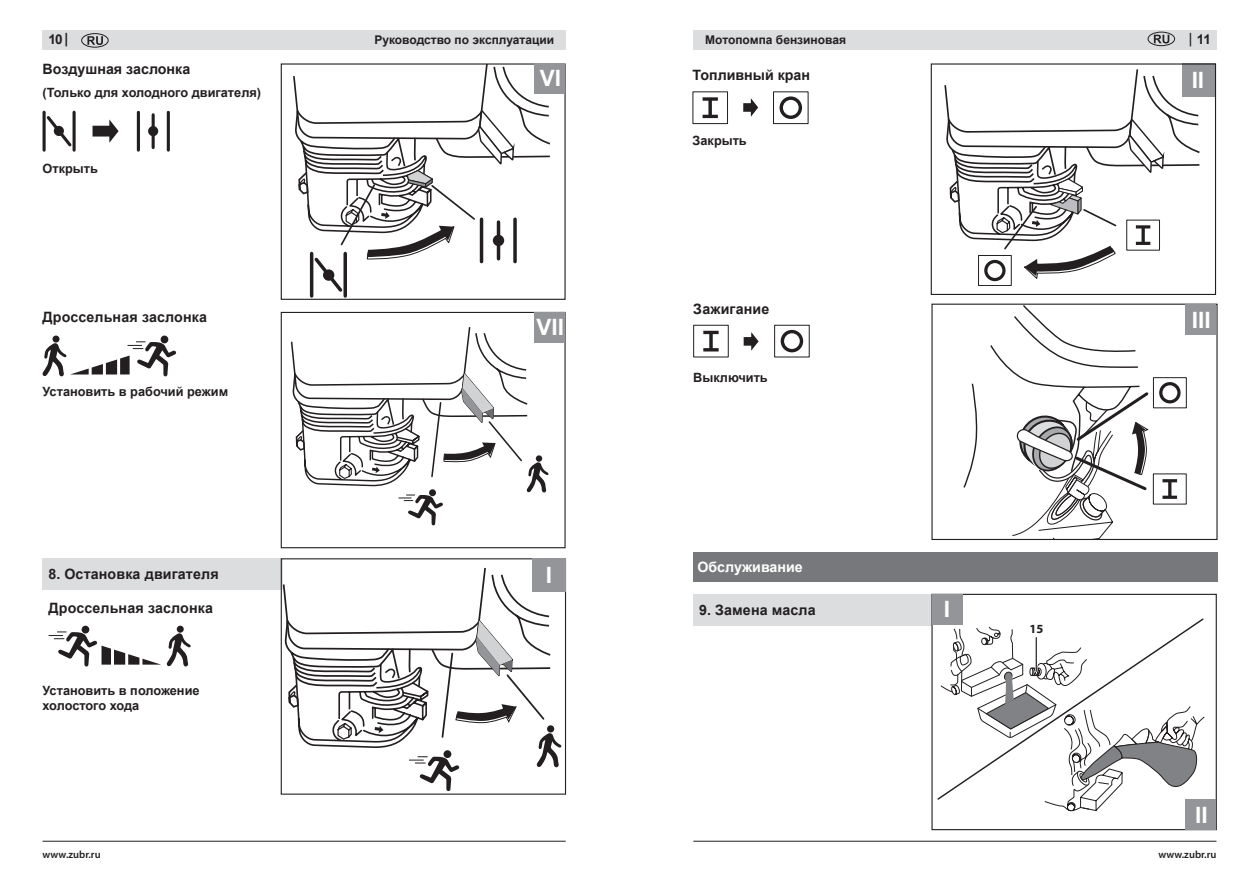
<style>
.page{position:relative;width:1259px;height:893px;background:#fff}
.page>*{position:absolute;margin:0;border:0;box-sizing:border-box;transform-origin:0 0}
.Таб_заголовок{font:700 22.5px "Arial";color:#fff}
.PosleSpis{font:700 14.25px "Arial";letter-spacing:.01em;color:#231f20}
.Таб_заголовок-2{font:700 14.25px "Arial";color:#fff}
.t1{font:700 13.5px "Arial";color:#231f20}
.PosleSpis_copy{font:700 12.75px/15px "Arial";color:#231f20}
.t2{font:700 12.45px "Myriad Pro";color:#231f20}
.t3{font:700 12px "Arial";color:#231f20}
.t4{font:600 10.5px "Myriad Pro";color:#231f20}
.s1{font-family:"Myriad Pro"}
.s2{font-family:"Myriad Pro";font-weight:600}
</style>
<div class="page">
<div style="left:693px;top:30px;width:523px;height:20px;background:#dcdddf"></div>
<div style="left:43px;top:30px;width:523px;height:20px;background:#dcdddf"></div>
<hr style="left:693px;top:841px;width:523px;height:1px;background:#231f20">
<hr style="left:43px;top:841px;width:523px;height:1px;background:#231f20">
<svg style="left:1153px;top:35px;width:16px;height:8px"></svg>
<div style="left:1147px;top:32px;width:28px;height:14px;border:1px solid #231f20;border-radius:50%"></div>
<svg style="left:87px;top:36px;width:16px;height:9px"></svg>
<div style="left:81px;top:33px;width:27px;height:15px;border:1px solid #231f20;border-radius:50%"></div>
<svg style="left:93px;top:119px;width:26px;height:24px"></svg>
<hr style="left:43px;top:112px;width:3px;height:38px;background:#231f20">
<hr style="left:73px;top:112px;width:3px;height:38px;background:#231f20">
<svg style="left:45px;top:113px;width:28px;height:36px"></svg>
<div style="left:54px;top:126px;width:10px;height:10px;background:#231f20;border-radius:50%"></div>
<hr style="left:137px;top:112px;width:3px;height:38px;background:#231f20">
<hr style="left:152px;top:115px;width:3px;height:33px;background:#231f20">
<hr style="left:167px;top:112px;width:3px;height:38px;background:#231f20">
<div style="left:148px;top:126px;width:10px;height:10px;background:#231f20;border-radius:50%"></div>
<hr style="left:310px;top:254px;width:3px;height:42px;background:#231f20">
<svg style="left:293px;top:65px;width:257px;height:230px"></svg>
<div style="left:323px;top:269px;width:11px;height:12px;background:#231f20;border-radius:50%"></div>
<svg style="left:513px;top:219px;width:4px;height:43px"></svg>
<hr style="left:497px;top:222px;width:3px;height:37px;background:#231f20">
<hr style="left:480px;top:219px;width:3px;height:43px;background:#231f20">
<div style="left:493px;top:235px;width:11px;height:11px;background:#231f20;border-radius:50%"></div>
<div style="left:281px;top:63px;width:284px;height:237px;border:1px solid #231f20"></div>
<div style="left:52px;top:336px;width:7px;height:7px;background:#231f20;border-radius:50%"></div>
<div style="left:161px;top:336px;width:7px;height:7px;background:#231f20;border-radius:50%"></div>
<svg style="left:42px;top:342px;width:134px;height:34px"></svg>
<svg style="left:291px;top:327px;width:257px;height:198px"></svg>
<div style="left:281px;top:312px;width:284px;height:236px;border:1px solid #231f20"></div>
<div style="left:43px;top:558px;width:240px;height:32px;background:#dcdddf"></div>
<div style="left:177px;top:626px;width:7px;height:7px;background:#231f20;border-radius:50%"></div>
<div style="left:82px;top:626px;width:7px;height:7px;background:#231f20;border-radius:50%"></div>
<svg style="left:49px;top:632px;width:142px;height:35px"></svg>
<svg style="left:283px;top:568px;width:278px;height:223px"></svg>
<div style="left:281px;top:558px;width:285px;height:237px;border:1px solid #231f20"></div>
<div style="left:535px;top:63px;width:30px;height:31px;background:#939598"></div>
<div style="left:535px;top:312px;width:30px;height:31px;background:#939598"></div>
<div style="left:532px;top:558px;width:33px;height:34px;background:#939598"></div>
<svg style="left:743px;top:332px;width:15px;height:19px"></svg>
<div style="left:774px;top:325px;width:35px;height:32px;border:1px solid #231f20"></div>
<svg style="left:780px;top:330px;width:23px;height:22px"></svg>
<svg style="left:703px;top:331px;width:15px;height:20px"></svg>
<div style="left:693px;top:325px;width:35px;height:32px;border:1px solid #231f20"></div>
<div style="left:1153px;top:377px;width:33px;height:31px;border:1px solid #231f20"></div>
<svg style="left:1159px;top:382px;width:21px;height:21px"></svg>
<svg style="left:1162px;top:479px;width:15px;height:20px"></svg>
<svg style="left:963px;top:306px;width:186px;height:232px"></svg>
<div style="left:931px;top:304px;width:286px;height:236px;border:1px solid #231f20"></div>
<div style="left:693px;top:552px;width:524px;height:30px;background:#76787b"></div>
<div style="left:693px;top:594px;width:238px;height:32px;background:#dcdddf"></div>
<svg style="left:1044px;top:801px;width:62px;height:10px"></svg>
<svg style="left:937px;top:618px;width:267px;height:183px"></svg>
<div style="left:931px;top:594px;width:285px;height:236px;border:1px solid #231f20"></div>
<div style="left:932px;top:595px;width:31px;height:30px;background:#939598"></div>
<div style="left:1185px;top:799px;width:31px;height:31px;background:#939598"></div>
<div style="left:1185px;top:304px;width:31px;height:31px;background:#939598"></div>
<div style="left:1181px;top:63px;width:34px;height:34px;background:#939598"></div>
<svg style="left:743px;top:98px;width:15px;height:19px"></svg>
<div style="left:773px;top:91px;width:35px;height:33px;border:1px solid #231f20"></div>
<svg style="left:779px;top:96px;width:23px;height:23px"></svg>
<svg style="left:702px;top:97px;width:16px;height:21px"></svg>
<div style="left:692px;top:91px;width:36px;height:33px;border:1px solid #231f20"></div>
<div style="left:978px;top:255px;width:33px;height:31px;border:1px solid #231f20"></div>
<svg style="left:944px;top:69px;width:255px;height:212px"></svg>
<div style="left:930px;top:63px;width:286px;height:232px;border:1px solid #231f20"></div>
<p class="t1" style="left:48px;top:30px;width:21px">10 <span class="s1">|</span></p>
<p class="t1" style="left:1189px;top:31px;width:24px"><span class="s2">|</span> 11</p>
<p class="PosleSpis" style="left:43px;top:59px;width:149px">Воздушная заслонка</p>
<p class="PosleSpis_copy" style="left:43px;top:85px;width:220px">(Только для холодного двигателя)</p>
<p class="t3" style="left:374px;top:32px;width:181px">Руководство по эксплуатации</p>
<p class="t3" style="left:705px;top:32px;width:142px">Мотопомпа бензиновая</p>
<p class="PosleSpis" style="left:692px;top:65px;width:119px">Топливный кран</p>
<p class="Таб_заголовок" style="left:539px;top:63px;width:23px">VI</p>
<p class="Таб_заголовок" style="left:1191px;top:65px;width:14px">II</p>
<p class="PosleSpis_copy" style="left:43px;top:161px;width:57px">Открыть</p>
<p class="PosleSpis" style="left:43px;top:308px;width:166px">Дроссельная заслонка</p>
<p class="PosleSpis_copy" style="left:43px;top:385px;width:187px">Установить в рабочий режим</p>
<p class="PosleSpis" style="left:49px;top:565px;width:172px">8. Остановка двигателя</p>
<p class="PosleSpis" style="left:49px;top:599px;width:166px">Дроссельная заслонка</p>
<p class="PosleSpis_copy" style="left:43px;top:684px;width:159px">Установить в положение холостого хода</p>
<p class="Таб_заголовок" style="left:536px;top:312px;width:29px">VII</p>
<p class="Таб_заголовок" style="left:546px;top:560px;width:8px">I</p>
<p class="PosleSpis_copy" style="left:692px;top:134px;width:56px">Закрыть</p>
<p class="PosleSpis" style="left:693px;top:299px;width:78px">Зажигание</p>
<p class="PosleSpis_copy" style="left:693px;top:370px;width:76px">Выключить</p>
<p class="Таб_заголовок-2" style="left:697px;top:558px;width:107px">Обслуживание</p>
<p class="PosleSpis" style="left:699px;top:600px;width:118px">9. Замена масла</p>
<p class="Таб_заголовок" style="left:943px;top:594px;width:8px">I</p>
<p class="t2" style="left:1029px;top:621px;width:15px">15</p>
<p class="Таб_заголовок" style="left:1192px;top:305px;width:20px">III</p>
<p class="Таб_заголовок" style="left:1195px;top:800px;width:14px">II</p>
<p class="t4" style="left:43px;top:847px;width:60px">www.zubr.ru</p>
<p class="t4" style="left:1158px;top:847px;width:60px">www.zubr.ru</p>
</div>
